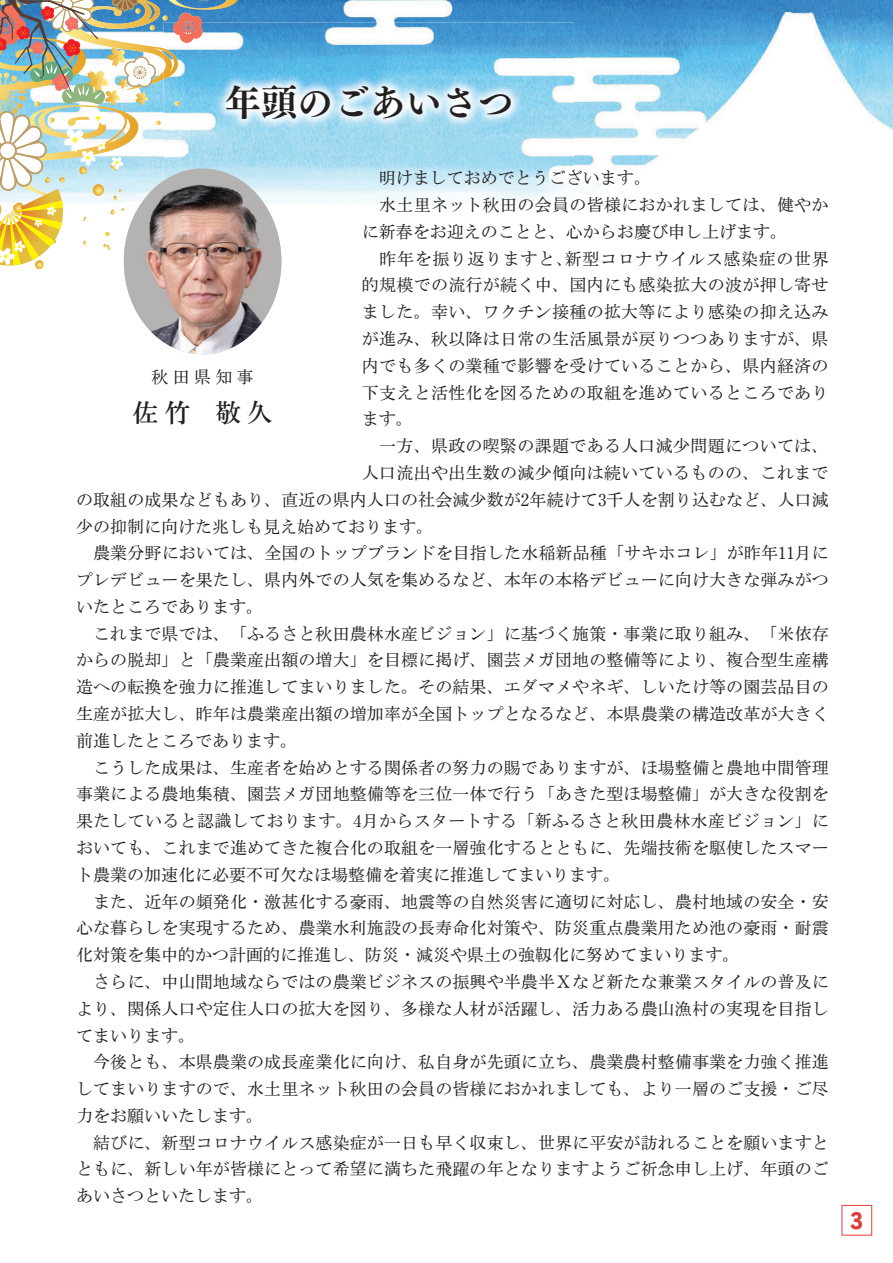
<style>
.page{position:relative;width:893px;height:1263px;background:#fff}
.page>*{position:absolute;margin:0;border:0;box-sizing:border-box;transform-origin:0 0}
.t1{font:36.15px "Tsuku Min Pr 5 E";color:#231f20}
.t2{font:25.5px "Rg P Hon Mincho Bd 83 pv RKSJ H";color:#231f20}
.t3{font:21.3px "Rodin Pro EB";color:#db3f38;scale:.9 1}
.t4{font:16.95px "Rg P Hon Mincho Md 83 pv RKSJ H";letter-spacing:.005em;color:#231f20}
.t5{font:16.95px "Rg P Hon Mincho Md 83 pv RKSJ H";letter-spacing:.035em;color:#231f20}
</style>
<div class="page">
<img style="left:38px;top:0;width:855px;height:355px">
<img style="left:238px;top:22px;width:336px;height:165px">
<img style="left:0;top:0;width:238px;height:269px">
<img style="left:173px;top:22px;width:22px;height:21px">
<img style="left:124px;top:169px;width:157px;height:185px">
<div style="left:842px;top:1205px;width:30px;height:30px;background:#fff;border:1px solid #ee3e35"></div>
<h1 class="t1" style="left:225px;top:70px;width:291px">年頭のごあいさつ</h1>
<p class="t4" style="left:362px;top:169px;width:291px">　明けましておめでとうございます。</p>
<p class="t4" style="left:362px;top:196px;width:468px">　水土里ネット秋田の会員の皆様におかれましては、健やか</p>
<p class="t4" style="left:362px;top:223px;width:427px">に新春をお迎えのことと、心からお慶び申し上げます。</p>
<p class="t5" style="left:362px;top:250px;width:468px">　昨年を振り返りますと､新型コロナウイルス感染症の世界</p>
<p class="t4" style="left:362px;top:276px;width:468px">的規模での流行が続く中、国内にも感染拡大の波が押し寄せ</p>
<p class="t4" style="left:362px;top:303px;width:468px">ました。幸い、ワクチン接種の拡大等により感染の抑え込み</p>
<p class="t4" style="left:362px;top:330px;width:468px">が進み、秋以降は日常の生活風景が戻りつつありますが、県</p>
<p class="t4" style="left:362px;top:357px;width:468px">内でも多くの業種で影響を受けていることから、県内経済の</p>
<p class="t4" style="left:362px;top:384px;width:468px">下支えと活性化を図るための取組を進めているところであり</p>
<p class="t4" style="left:362px;top:410px;width:53px">ます。</p>
<p class="t4" style="left:362px;top:437px;width:468px">　一方、県政の喫緊の課題である人口減少問題については、</p>
<p class="t4" style="left:362px;top:464px;width:468px">人口流出や出生数の減少傾向は続いているものの、これまで</p>
<p class="t4" style="left:76px;top:491px;width:754px">の取組の成果などもあり、直近の県内人口の社会減少数が2年続けて3千人を割り込むなど、人口減</p>
<p class="t4" style="left:76px;top:518px;width:359px">少の抑制に向けた兆しも見え始めております。</p>
<p class="t4" style="left:76px;top:544px;width:754px">　農業分野においては、全国のトップブランドを目指した水稲新品種「サキホコレ」が昨年11月に</p>
<p class="t4" style="left:76px;top:571px;width:754px">プレデビューを果たし、県内外での人気を集めるなど、本年の本格デビューに向け大きな弾みがつ</p>
<p class="t4" style="left:76px;top:598px;width:189px">いたところであります。</p>
<p class="t4" style="left:76px;top:625px;width:754px">　これまで県では、「ふるさと秋田農林水産ビジョン」に基づく施策・事業に取り組み、「米依存</p>
<p class="t4" style="left:76px;top:651px;width:754px">からの脱却」と「農業産出額の増大」を目標に掲げ、園芸メガ団地の整備等により、複合型生産構</p>
<p class="t4" style="left:76px;top:678px;width:754px">造への転換を強力に推進してまいりました。その結果、エダマメやネギ、しいたけ等の園芸品目の</p>
<p class="t4" style="left:76px;top:705px;width:754px">生産が拡大し、昨年は農業産出額の増加率が全国トップとなるなど、本県農業の構造改革が大きく</p>
<p class="t4" style="left:76px;top:732px;width:223px">前進したところであります。</p>
<p class="t4" style="left:76px;top:759px;width:754px">　こうした成果は、生産者を始めとする関係者の努力の賜でありますが、ほ場整備と農地中間管理</p>
<p class="t4" style="left:76px;top:785px;width:754px">事業による農地集積、園芸メガ団地整備等を三位一体で行う「あきた型ほ場整備」が大きな役割を</p>
<p class="t4" style="left:76px;top:812px;width:754px">果たしていると認識しております。4月からスタートする「新ふるさと秋田農林水産ビジョン」に</p>
<p class="t4" style="left:76px;top:839px;width:754px">おいても、これまで進めてきた複合化の取組を一層強化するとともに、先端技術を駆使したスマー</p>
<p class="t4" style="left:76px;top:866px;width:546px">ト農業の加速化に必要不可欠なほ場整備を着実に推進してまいります。</p>
<p class="t4" style="left:76px;top:893px;width:754px">　また、近年の頻発化・激甚化する豪雨、地震等の自然災害に適切に対応し、農村地域の安全・安</p>
<p class="t4" style="left:76px;top:919px;width:754px">心な暮らしを実現するため、農業水利施設の長寿命化対策や、防災重点農業用ため池の豪雨・耐震</p>
<p class="t4" style="left:76px;top:946px;width:665px">化対策を集中的かつ計画的に推進し、防災・減災や県土の強靱化に努めてまいります。</p>
<p class="t4" style="left:76px;top:973px;width:754px">　さらに、中山間地域ならではの農業ビジネスの振興や半農半Ｘなど新たな兼業スタイルの普及に</p>
<p class="t4" style="left:76px;top:1000px;width:754px">より、関係人口や定住人口の拡大を図り、多様な人材が活躍し、活力ある農山漁村の実現を目指し</p>
<p class="t4" style="left:76px;top:1026px;width:121px">てまいります。</p>
<p class="t4" style="left:76px;top:1053px;width:754px">　今後とも、本県農業の成長産業化に向け、私自身が先頭に立ち、農業農村整備事業を力強く推進</p>
<p class="t4" style="left:76px;top:1080px;width:754px">してまいりますので、水土里ネット秋田の会員の皆様におかれましても、より一層のご支援・ご尽</p>
<p class="t4" style="left:76px;top:1107px;width:189px">力をお願いいたします。</p>
<p class="t4" style="left:76px;top:1134px;width:754px">　結びに、新型コロナウイルス感染症が一日も早く収束し、世界に平安が訪れることを願いますと</p>
<p class="t4" style="left:76px;top:1160px;width:754px">ともに、新しい年が皆様にとって希望に満ちた飛躍の年となりますようご祈念申し上げ、年頭のご</p>
<p class="t4" style="left:76px;top:1187px;width:189px">あいさつといたします。</p>
<p class="t4" style="left:152px;top:368px;width:104px">秋 田 県 知 事</p>
<h2 class="t2" style="left:132px;top:399px;width:142px">佐 竹　敬 久</h2>
<p class="t3" style="left:850px;top:1206px;width:16px">3</p>
</div>
